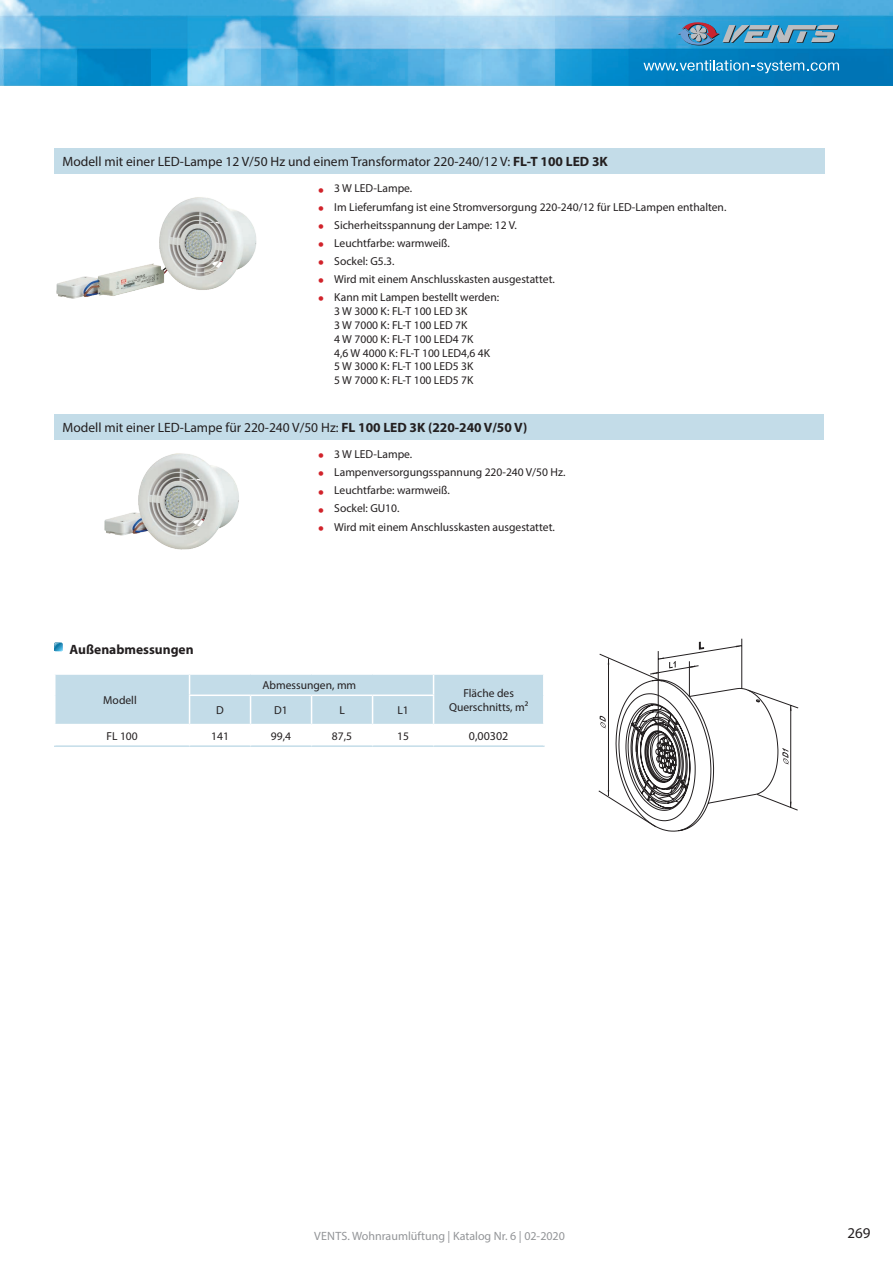
<style>
.page{position:relative;width:893px;height:1263px;background:#fff}
.page>*{position:absolute;margin:0;border:0;box-sizing:border-box;transform-origin:0 0}
.t1{font:15px "Myriad Pro";color:#231f20}
.t2{font:13.5px "Myriad Pro";color:#231f20}
.t3{font:700 13.5px "Myriad Pro";color:#231f20}
.t4{font:12px "Myriad Pro";color:#939598}
.t5{font:12px "Myriad Pro";color:#231f20}
.t6{font:11.55px/13.8px "Myriad Pro";color:#231f20}
.s1{font-weight:700}
.s2{font-weight:700;font-size:17.4px;color:#d1232a}
</style>
<div class="page">
<img style="left:0;top:0;width:893px;height:85px">
<svg style="left:677px;top:22px;width:162px;height:24px;background:#5f96b7"></svg>
<svg style="left:643px;top:60px;width:196px;height:13px;background:#3a98ca"></svg>
<svg style="left:599px;top:638px;width:199px;height:193px"></svg>
<div style="left:54px;top:149px;width:771px;height:25px;background:#c3dce8"></div>
<svg style="left:54px;top:643px;width:8px;height:8px"></svg>
<hr style="left:54px;top:745px;width:136px;height:2px;background:#c3dce8">
<hr style="left:190px;top:745px;width:61px;height:2px;background:#c3dce8">
<hr style="left:251px;top:745px;width:61px;height:2px;background:#c3dce8">
<hr style="left:312px;top:745px;width:61px;height:2px;background:#c3dce8">
<hr style="left:373px;top:745px;width:61px;height:2px;background:#c3dce8">
<hr style="left:434px;top:745px;width:111px;height:2px;background:#c3dce8">
<svg style="left:55px;top:674px;width:489px;height:50px;background:#c5dde9"></svg>
<div style="left:54px;top:414px;width:770px;height:25px;background:#c3dce8"></div>
<img style="left:104px;top:453px;width:135px;height:97px">
<img style="left:56px;top:197px;width:201px;height:102px">
<p class="t2" style="left:63px;top:154px;width:547px">Modell mit einer LED-Lampe 12 V/50 Hz und einem Transformator 220-240/12 V: <span class="s1">FL-T 100 LED 3K</span></p>
<p class="t6" style="left:318px;top:181px;width:96px"><span class="s2">•</span> 3 W LED-Lampe.</p>
<p class="t6" style="left:318px;top:200px;width:410px"><span class="s2">•</span> Im Lieferumfang ist eine Stromversorgung 220-240/12 für LED-Lampen enthalten.</p>
<p class="t6" style="left:318px;top:218px;width:200px"><span class="s2">•</span> Sicherheitsspannung der Lampe: 12 V.</p>
<p class="t6" style="left:318px;top:236px;width:133px"><span class="s2">•</span> Leuchtfarbe: warmweiß.</p>
<p class="t6" style="left:318px;top:254px;width:78px"><span class="s2">•</span> Sockel: G5.3.</p>
<p class="t6" style="left:318px;top:272px;width:238px"><span class="s2">•</span> Wird mit einem Anschlusskasten ausgestattet.</p>
<p class="t6" style="left:334px;top:290px;width:166px;text-indent:-16px"><span class="s2">•</span> Kann mit Lampen bestellt werden:<br>3 W 3000 K: FL-T 100 LED 3K<br>3 W 7000 K: FL-T 100 LED 7K<br>4 W 7000 K: FL-T 100 LED4 7K<br>4,6 W 4000 K: FL-T 100 LED4,6 4K<br>5 W 3000 K: FL-T 100 LED5 3K<br>5 W 7000 K: FL-T 100 LED5 7K</p>
<p class="t2" style="left:63px;top:419px;width:466px">Modell mit einer LED-Lampe für 220-240 V/50 Hz: <span class="s1">FL 100 LED 3K (220-240 V/50 V)</span></p>
<p class="t6" style="left:318px;top:447px;width:96px"><span class="s2">•</span> 3 W LED-Lampe.</p>
<p class="t6" style="left:318px;top:465px;width:249px"><span class="s2">•</span> Lampenversorgungsspannung 220-240 V/50 Hz.</p>
<p class="t6" style="left:318px;top:483px;width:133px"><span class="s2">•</span> Leuchtfarbe: warmweiß.</p>
<p class="t6" style="left:318px;top:501px;width:83px"><span class="s2">•</span> Sockel: GU10.</p>
<p class="t6" style="left:318px;top:520px;width:238px"><span class="s2">•</span> Wird mit einem Anschlusskasten ausgestattet.</p>
<p class="t3" style="left:70px;top:641px;width:126px">Außenabmessungen</p>
<p class="t6" style="left:103px;top:693px;width:35px">Modell</p>
<p class="t6" style="left:263px;top:678px;width:95px">Abmessungen, mm</p>
<p class="t6" style="left:463px;top:686px;width:52px">Fläche des</p>
<p class="t6" style="left:216px;top:703px;width:9px">D</p>
<p class="t6" style="left:274px;top:703px;width:15px">D1</p>
<p class="t6" style="left:449px;top:700px;width:81px">Querschnitts, m2</p>
<p class="t6" style="left:339px;top:703px;width:7px">L</p>
<p class="t6" style="left:397px;top:703px;width:13px">L1</p>
<p class="t6" style="left:106px;top:729px;width:33px">FL 100</p>
<p class="t6" style="left:211px;top:729px;width:19px">141</p>
<p class="t6" style="left:271px;top:729px;width:22px">99,4</p>
<p class="t6" style="left:332px;top:729px;width:22px">87,5</p>
<p class="t6" style="left:397px;top:729px;width:13px">15</p>
<p class="t5" style="left:469px;top:728px;width:41px">0,00302</p>
<p class="t4" style="left:314px;top:1229px;width:252px">VENTS. Wohnraumlüftung | Katalog Nr. 6 | 02-2020</p>
<p class="t1" style="left:847px;top:1224px;width:25px">269</p>
</div>
